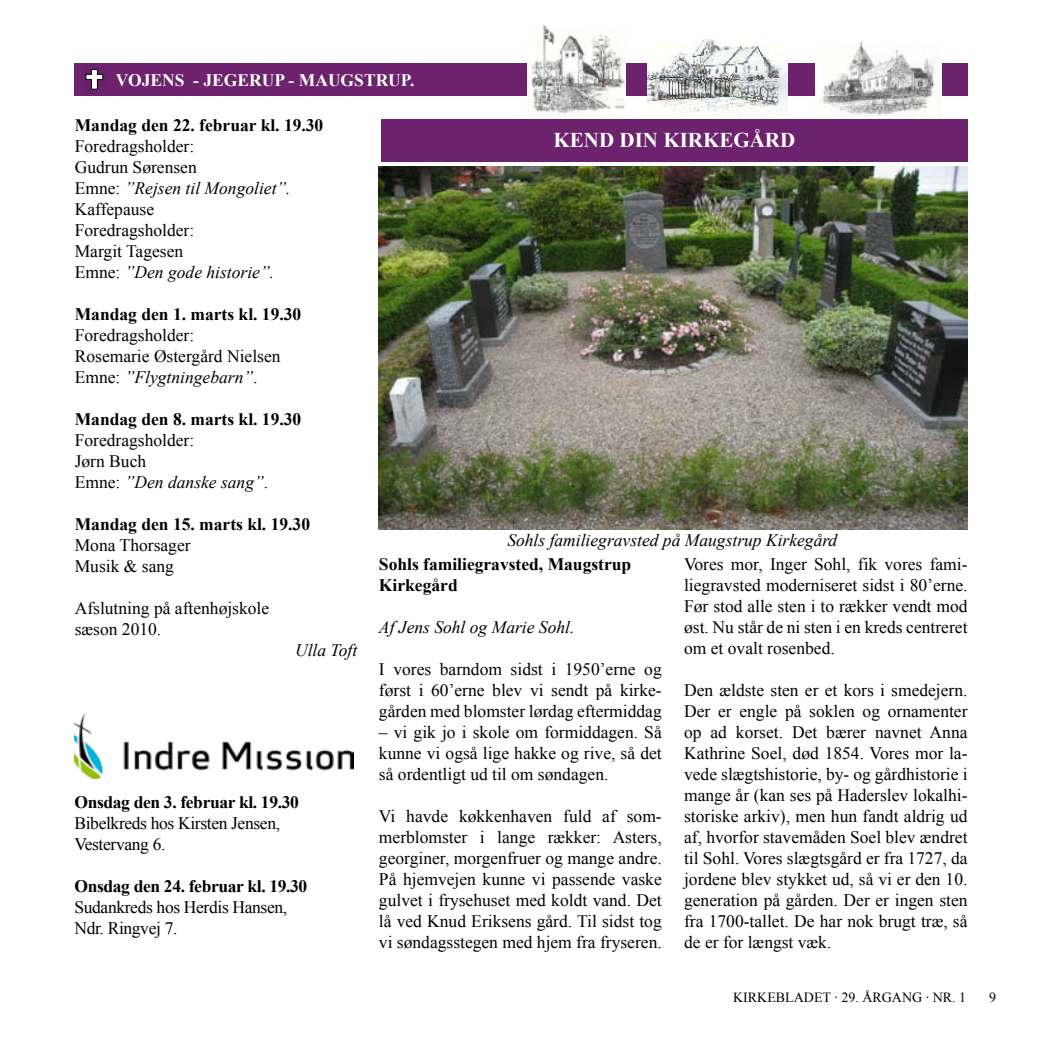
<style>
.page{position:relative;width:1042px;height:1042px;background:#fff}
.page>*{position:absolute;margin:0;border:0;box-sizing:border-box;transform-origin:0 0}
.t1{font:700 21px "Times New Roman";color:#fff}
.t2{font:17.5px/21px "Times New Roman";color:#000;text-align:justify}
.t3{font:700 17.5px/21px "Times New Roman";color:#000}
.t4{font:17.5px/21px "Times New Roman";letter-spacing:-.02em;color:#000}
.t5{font:italic 17.5px "Times New Roman";color:#000}
.t6{font:700 17.5px "Times New Roman";letter-spacing:-.02em;color:#000}
.t7{font:700 17.5px "Times New Roman";color:#fff}
.t8{font:14px "Times New Roman";color:#000}
.s1{font-style:italic}
</style>
<div class="page">
<div style="left:74px;top:63px;width:893px;height:33px;background:#6c226c"></div>
<svg style="left:86px;top:69px;width:17px;height:20px"></svg>
<img style="left:816px;top:42px;width:125px;height:76px">
<img style="left:648px;top:40px;width:139px;height:74px">
<img style="left:528px;top:26px;width:98px;height:93px">
<div style="left:381px;top:119px;width:586px;height:42px;background:#6c226c"></div>
<img style="left:379px;top:167px;width:588px;height:363px">
<img style="left:74px;top:713px;width:279px;height:66px">
<p class="t7" style="left:116px;top:68px;width:300px">vojens - jegerup - Maugstrup.</p>
<p class="t3" style="left:75px;top:114px;width:250px">Mandag den 22. februar kl. 19.30</p>
<p class="t2" style="left:75px;top:136px;width:217px;text-align:left">Foredragsholder:<br>Gudrun Sørensen<br>Emne: <span class="s1">”Rejsen til Mongoliet”.<br></span>Kaffepause<br>Foredragsholder:<br>Margit Tagesen<br>Emne: <span class="s1">”Den gode historie”.</span></p>
<p class="t3" style="left:75px;top:303px;width:228px">Mandag den 1. marts kl. 19.30</p>
<p class="t2" style="left:75px;top:325px;width:207px;text-align:left">Foredragsholder:<br>Rosemarie Østergård Nielsen<br>Emne: <span class="s1">”Flygtningebarn”</span>.</p>
<p class="t3" style="left:75px;top:408px;width:228px">Mandag den 8. marts kl. 19.30</p>
<p class="t2" style="left:75px;top:430px;width:195px;text-align:left">Foredragsholder:<br>Jørn Buch<br>Emne: <span class="s1">”Den danske sang”</span>.</p>
<p class="t3" style="left:75px;top:513px;width:237px">Mandag den 15. marts kl. 19.30</p>
<p class="t2" style="left:75px;top:535px;width:117px">Mona Thorsager<br>Musik &amp; sang</p>
<p class="t2" style="left:75px;top:598px;width:196px">Afslutning på aftenhøjskole sæson 2010.</p>
<p class="t5" style="left:295px;top:638px;width:64px">Ulla Toft</p>
<p class="t3" style="left:74px;top:791px;width:226px">Onsdag den 3. februar kl. 19.30</p>
<p class="t4" style="left:74px;top:812px;width:207px">Bibelkreds hos Kirsten Jensen,<br>Vestervang 6.</p>
<p class="t6" style="left:74px;top:874px;width:234px">Onsdag den 24. februar kl. 19.30</p>
<p class="t4" style="left:74px;top:896px;width:214px">Sudankreds hos Herdis Hansen,<br>Ndr. Ringvej 7.</p>
<p class="t1" style="left:554px;top:126px;width:243px">Kend din kirkegård</p>
<p class="t5" style="left:507px;top:528px;width:331px">Sohls familiegravsted på Maugstrup Kirkegård</p>
<p class="t3" style="left:379px;top:553px;width:254px">Sohls familiegravsted, Maugstrup<br>Kirkegård</p>
<p class="t5" style="left:379px;top:615px;width:197px">Af Jens Sohl og Marie Sohl.</p>
<p class="t2" style="left:379px;top:658px;width:284px">I vores barndom sidst i 1950’erne og først i 60’erne blev vi sendt på kirke&shy;gården med blomster lørdag eftermiddag</p>
<p class="t2" style="left:379px;top:721px;width:284px">– vi gik jo i skole om formiddagen. Så kunne vi også lige hakke og rive, så det så ordentligt ud til om søndagen.</p>
<p class="t2" style="left:379px;top:805px;width:284px">Vi havde køkkenhaven fuld af som&shy;merblomster i lange rækker: Asters, georginer, morgenfruer og mange andre.<br>På hjemvejen kunne vi passende vaske gulvet i frysehuset med koldt vand. Det lå ved Knud Eriksens gård. Til sidst tog vi søndagsstegen med hjem fra fryseren.</p>
<p class="t2" style="left:684px;top:553px;width:285px">Vores mor, Inger Sohl, fik vores fami&shy;liegravsted moderniseret sidst i 80’erne.<br>Før stod alle sten i to rækker vendt mod øst. Nu står de ni sten i en kreds centreret om et ovalt rosenbed.</p>
<p class="t2" style="left:684px;top:679px;width:285px">Den ældste sten er et kors i smedejern.<br>Der er engle på soklen og ornamenter op ad korset. Det bærer navnet Anna Kathrine Soel, død 1854. Vores mor la&shy;vede slægtshistorie, by- og gårdhistorie i mange år (kan ses på Haderslev lokalhi&shy;storiske arkiv), men hun fandt aldrig ud af, hvorfor stavemåden Soel blev ændret til Sohl. Vores slægtsgård er fra 1727, da jordene blev stykket ud, så vi er den 10. generation på gården. Der er ingen sten fra 1700-tallet. De har nok brugt træ, så de er for længst væk.</p>
<p class="t8" style="left:733px;top:988px;width:235px">KIRKEBLADET · 29. Årgang · Nr. 1</p>
<p class="t8" style="left:989px;top:988px;width:8px">9</p>
</div>
